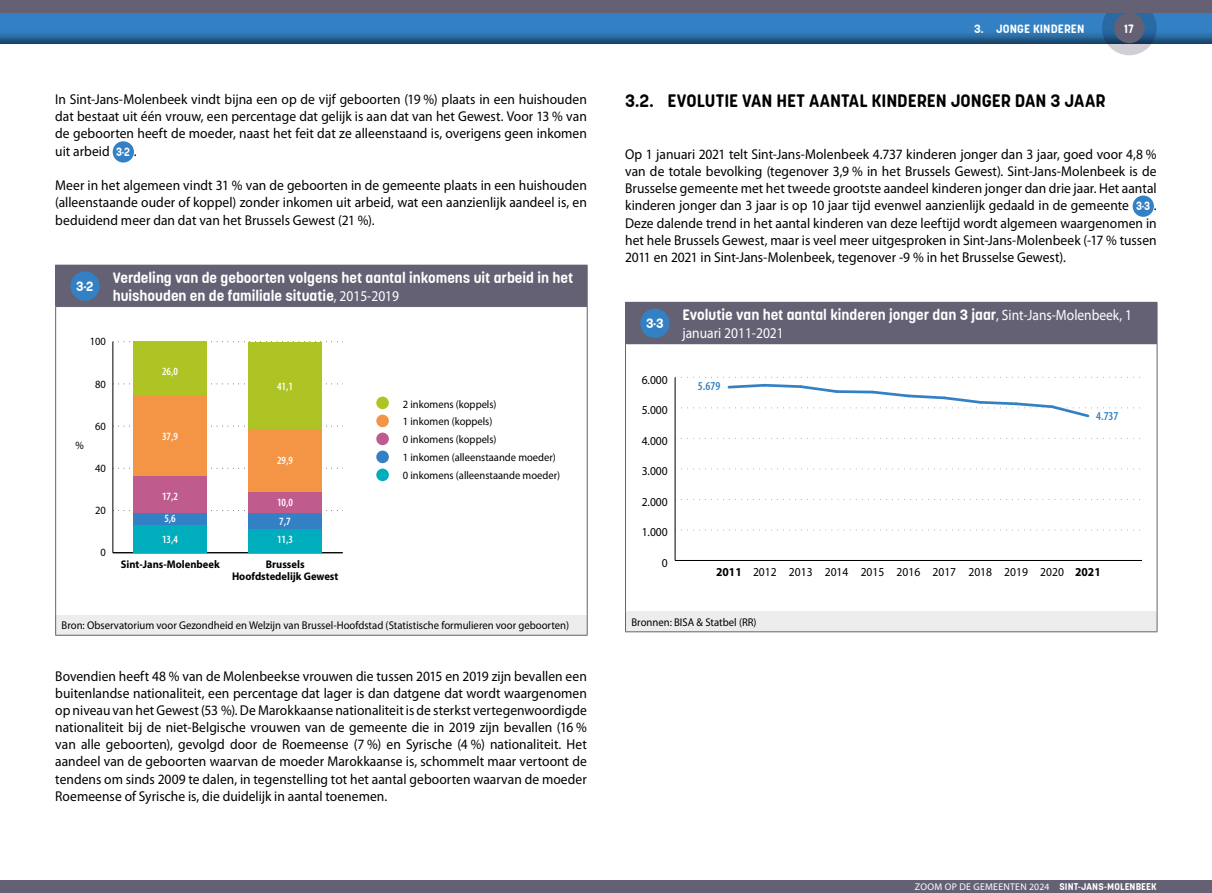
<style>
.page{position:relative;width:1212px;height:893px;background:#fff}
.page>*{position:absolute;margin:0;border:0;box-sizing:border-box;transform-origin:0 0}
.t1{font:700 18px "Korolev Rounded";letter-spacing:-.005em;color:#000}
.t2{font:700 15px/18px "Korolev Rounded";color:#fff}
.t3{font:15px "Myriad Pro";color:#fff;scale:.9 1}
.t4{font:14.25px/17.2px "Myriad Pro";letter-spacing:.005em;color:#000;text-align:justify;scale:.95 1}
.t5{font:700 13.5px "Korolev Rounded";color:#fff}
.t6{font:12.15px "Myriad Pro";color:#000;scale:.95 1}
.t7{font:600 condensed 12.15px "Myriad Pro";color:#3381c4}
.t8{font:700 12px "Korolev Rounded";letter-spacing:.01em;color:#fff}
.t9{font:11.25px "Myriad Pro";color:#000;scale:.95 1}
.t10{font:11.1px/17.7px "Myriad Pro";color:#000;scale:.95 1}
.t11{font:700 11.1px/12.1px "Myriad Pro";color:#000;text-align:center;scale:.95 1}
.t12{font:600 condensed 11.1px "Myriad Pro";color:#fff}
.t13{font:9.75px "Myriad Pro";letter-spacing:.03em;color:#fff}
.s1{font-family:"Korolev Rounded";font-weight:700;font-size:12px;color:#fff}
.s2{font-family:"Myriad Pro";font-weight:400}
.s3{font-weight:700}
.s4{font-family:"Korolev Rounded";font-weight:700}
</style>
<div class="page">
<div style="left:0;top:0;width:1212px;height:44px;background:#000;opacity:.6"></div>
<svg style="left:1102px;top:1px;width:55px;height:54px"></svg>
<div style="left:1114px;top:13px;width:30px;height:30px;background:#656174;border-radius:50%"></div>
<div style="left:0;top:0;width:1212px;height:13px;background:#656174"></div>
<div style="left:0;top:880px;width:1212px;height:13px;background:#656174"></div>
<div style="left:113px;top:141px;width:21px;height:22px;background:#3381c4;border-radius:50%"></div>
<div style="left:56px;top:265px;width:531px;height:42px;background:#656174"></div>
<div style="left:56px;top:615px;width:531px;height:20px;background:#ededed"></div>
<hr style="left:55px;top:265px;width:533px;height:1px;background:#656174">
<hr style="left:55px;top:266px;width:1px;height:40px;background:#656174">
<hr style="left:587px;top:266px;width:1px;height:40px;background:#656174">
<hr style="left:55px;top:306px;width:533px;height:1px;background:#656174">
<hr style="left:55px;top:307px;width:1px;height:308px;background:#656174">
<hr style="left:587px;top:307px;width:1px;height:308px;background:#656174">
<svg style="left:55px;top:615px;width:1px;height:20px"></svg>
<svg style="left:587px;top:615px;width:1px;height:20px"></svg>
<hr style="left:55px;top:635px;width:533px;height:1px;background:#656174">
<div style="left:68px;top:269px;width:34px;height:34px;background:#3381c4;border-radius:50%"></div>
<div style="left:66px;top:267px;width:38px;height:38px;border:4px solid #656174;border-radius:50%"></div>
<hr style="left:112px;top:342px;width:1px;height:211px;background:#000">
<hr style="left:113px;top:552px;width:230px;height:1px;background:#000">
<svg style="left:113px;top:510px;width:230px;height:1px"></svg>
<svg style="left:113px;top:468px;width:230px;height:1px"></svg>
<svg style="left:113px;top:426px;width:230px;height:1px"></svg>
<svg style="left:113px;top:383px;width:230px;height:1px"></svg>
<svg style="left:113px;top:341px;width:230px;height:1px"></svg>
<div style="left:134px;top:524px;width:73px;height:29px;background:#00adbd"></div>
<div style="left:248px;top:529px;width:74px;height:24px;background:#00adbd"></div>
<div style="left:134px;top:513px;width:73px;height:11px;background:#3381c4"></div>
<div style="left:248px;top:513px;width:74px;height:16px;background:#3381c4"></div>
<div style="left:134px;top:476px;width:73px;height:37px;background:#c05b8d"></div>
<div style="left:248px;top:491px;width:74px;height:22px;background:#c05b8d"></div>
<div style="left:134px;top:396px;width:73px;height:80px;background:#f49546"></div>
<div style="left:248px;top:428px;width:74px;height:63px;background:#f49546"></div>
<div style="left:134px;top:341px;width:73px;height:55px;background:#aec424"></div>
<div style="left:248px;top:342px;width:74px;height:86px;background:#aec424"></div>
<div style="left:376px;top:469px;width:13px;height:12px;background:#00adbd;border-radius:50%"></div>
<div style="left:376px;top:451px;width:13px;height:12px;background:#3381c4;border-radius:50%"></div>
<div style="left:376px;top:433px;width:13px;height:12px;background:#c05b8d;border-radius:50%"></div>
<div style="left:376px;top:415px;width:13px;height:12px;background:#f49546;border-radius:50%"></div>
<div style="left:376px;top:397px;width:13px;height:12px;background:#aec424;border-radius:50%"></div>
<div style="left:1132px;top:196px;width:22px;height:21px;background:#3381c4;border-radius:50%"></div>
<div style="left:625px;top:302px;width:532px;height:42px;background:#656174"></div>
<div style="left:625px;top:611px;width:532px;height:21px;background:#ededed"></div>
<hr style="left:1157px;top:303px;width:1px;height:40px;background:#656174">
<hr style="left:625px;top:344px;width:1px;height:267px;background:#656174">
<hr style="left:1157px;top:344px;width:1px;height:267px;background:#656174">
<svg style="left:625px;top:611px;width:1px;height:20px"></svg>
<svg style="left:1157px;top:611px;width:1px;height:20px"></svg>
<hr style="left:625px;top:631px;width:532px;height:1px;background:#656174">
<svg style="left:638px;top:306px;width:34px;height:34px"></svg>
<div style="left:636px;top:304px;width:38px;height:38px;border:4px solid #656174;border-radius:50%"></div>
<hr style="left:675px;top:377px;width:1px;height:183px;background:#000">
<hr style="left:675px;top:560px;width:467px;height:1px;background:#000">
<svg style="left:675px;top:530px;width:465px;height:1px"></svg>
<svg style="left:675px;top:499px;width:465px;height:1px"></svg>
<svg style="left:675px;top:469px;width:465px;height:1px"></svg>
<svg style="left:675px;top:438px;width:465px;height:1px"></svg>
<svg style="left:675px;top:377px;width:465px;height:42px"></svg>
<p class="t4" style="left:55px;top:91px;width:561px">In Sint-Jans-Molenbeek vindt bijna een op de vijf geboorten (19 %) plaats in een huishouden dat bestaat uit één vrouw, een percentage dat gelijk is aan dat van het Gewest. Voor 13 % van de geboorten heeft de moeder, naast het feit dat ze alleenstaand is, overigens geen inkomen uit arbeid <span class="s1">3·2</span> .</p>
<p class="t4" style="left:55px;top:177px;width:561px">Meer in het algemeen vindt 31 % van de geboorten in de gemeente plaats in een huishouden (alleenstaande ouder of koppel) zonder inkomen uit arbeid, wat een aanzienlijk aandeel is, en beduidend meer dan dat van het Brussels Gewest (21 %).</p>
<p class="t5" style="left:76px;top:278px;width:19px">3·2</p>
<p class="t2" style="left:113px;top:268px;width:462px">Verdeling van de geboorten volgens het aantal inkomens uit arbeid in het huishouden en de familiale situatie<span class="s2">, 2015-2019</span></p>
<p class="t10" style="left:90px;top:333px;width:19px">100</p>
<p class="t10" style="left:95px;top:375px;width:13px">80</p>
<p class="t10" style="left:76px;top:436px;width:10px">%</p>
<p class="t10" style="left:95px;top:417px;width:13px">60</p>
<p class="t10" style="left:95px;top:459px;width:13px">40</p>
<p class="t10" style="left:95px;top:501px;width:13px">20</p>
<p class="t10" style="left:101px;top:544px;width:7px">0</p>
<p class="t12" style="left:162px;top:365px;width:17px">26,0</p>
<p class="t12" style="left:277px;top:381px;width:17px">41,1</p>
<p class="t12" style="left:162px;top:430px;width:17px">37,9</p>
<p class="t12" style="left:277px;top:454px;width:17px">29,9</p>
<p class="t12" style="left:162px;top:490px;width:17px">17,2</p>
<p class="t12" style="left:277px;top:496px;width:17px">10,0</p>
<p class="t12" style="left:164px;top:513px;width:13px">5,6</p>
<p class="t12" style="left:279px;top:515px;width:13px">7,7</p>
<p class="t12" style="left:162px;top:533px;width:17px">13,4</p>
<p class="t12" style="left:277px;top:533px;width:17px">11,3</p>
<p class="t11" style="left:121px;top:558px;width:105px">Sint-Jans-Molenbeek</p>
<p class="t11" style="left:232px;top:558px;width:113px">Brussels<br>Hoofdstedelijk Gewest</p>
<p class="t10" style="left:403px;top:395px;width:167px">2 inkomens (koppels)<br>1 inkomen (koppels)<br>0 inkomens (koppels)<br>1 inkomen (alleenstaande moeder)<br>0 inkomens (alleenstaande moeder)</p>
<p class="t9" style="left:62px;top:618px;width:536px">Bron: Observatorium voor Gezondheid en Welzijn van Brussel-Hoofdstad (Statistische formulieren voor geboorten)</p>
<p class="t4" style="left:55px;top:667px;width:561px">Bovendien heeft 48 % van de Molenbeekse vrouwen die tussen 2015 en 2019 zijn bevallen een buitenlandse nationaliteit, een percentage dat lager is dan datgene dat wordt waargenomen op niveau van het Gewest (53 %). De Marokkaanse nationaliteit is de sterkst vertegenwoordigde nationaliteit bij de niet-Belgische vrouwen van de gemeente die in 2019 zijn bevallen (16 % van alle geboorten), gevolgd door de Roemeense (7 %) en Syrische (4 %) nationaliteit. Het aandeel van de geboorten waarvan de moeder Marokkaanse is, schommelt maar vertoont de tendens om sinds 2009 te dalen, in tegenstelling tot het aantal geboorten waarvan de moeder Roemeense of Syrische is, die duidelijk in aantal toenemen.</p>
<p class="t8" style="left:974px;top:21px;width:112px">3. JONGE KINDEREN</p>
<p class="t8" style="left:1124px;top:21px;width:11px">17</p>
<p class="t1" style="left:625px;top:90px;width:482px">3.2. EVOLUTIE VAN HET AANTAL KINDEREN JONGER DAN 3 JAAR</p>
<p class="t4" style="left:625px;top:145px;width:561px">Op 1 januari 2021 telt Sint-Jans-Molenbeek 4.737 kinderen jonger dan 3 jaar, goed voor 4,8 % van de totale bevolking (tegenover 3,9 % in het Brussels Gewest). Sint-Jans-Molenbeek is de Brusselse gemeente met het tweede grootste aandeel kinderen jonger dan drie jaar. Het aantal kinderen jonger dan 3 jaar is op 10 jaar tijd evenwel aanzienlijk gedaald in de gemeente <span class="s1">3·3</span> .<br>Deze dalende trend in het aantal kinderen van deze leeftijd wordt algemeen waargenomen in het hele Brussels Gewest, maar is veel meer uitgesproken in Sint-Jans-Molenbeek (-17 % tussen 2011 en 2021 in Sint-Jans-Molenbeek, tegenover -9 % in het Brusselse Gewest).</p>
<p class="t5" style="left:646px;top:315px;width:19px">3·3</p>
<p class="t6" style="left:642px;top:372px;width:29px">6.000</p>
<p class="t6" style="left:642px;top:403px;width:29px">5.000</p>
<p class="t6" style="left:642px;top:433px;width:29px">4.000</p>
<p class="t6" style="left:642px;top:464px;width:29px">3.000</p>
<p class="t6" style="left:642px;top:494px;width:29px">2.000</p>
<p class="t6" style="left:642px;top:525px;width:29px">1.000</p>
<p class="t6" style="left:662px;top:555px;width:8px">0</p>
<p class="t2" style="left:682px;top:306px;width:451px">Evolutie van het aantal kinderen jonger dan 3 jaar<span class="s2">, Sint-Jans-Molenbeek, 1</span></p>
<p class="t3" style="left:682px;top:323px;width:114px">januari 2011-2021</p>
<p class="t7" style="left:698px;top:380px;width:24px">5.679</p>
<p class="t7" style="left:1096px;top:409px;width:24px">4.737</p>
<p class="t6" style="left:716px;top:565px;width:406px"><span class="s3">2011</span> 2012 2013 2014 2015 2016 2017 2018 2019 2020 <span class="s3">2021</span></p>
<p class="t9" style="left:631px;top:615px;width:133px">Bronnen: BISA &amp; Statbel (RR)</p>
<p class="t13" style="left:915px;top:881px;width:243px">ZOOM OP DE GEMEENTEN 2024 <span class="s4">SINT-JANS-MOLENBEEK</span></p>
</div>
